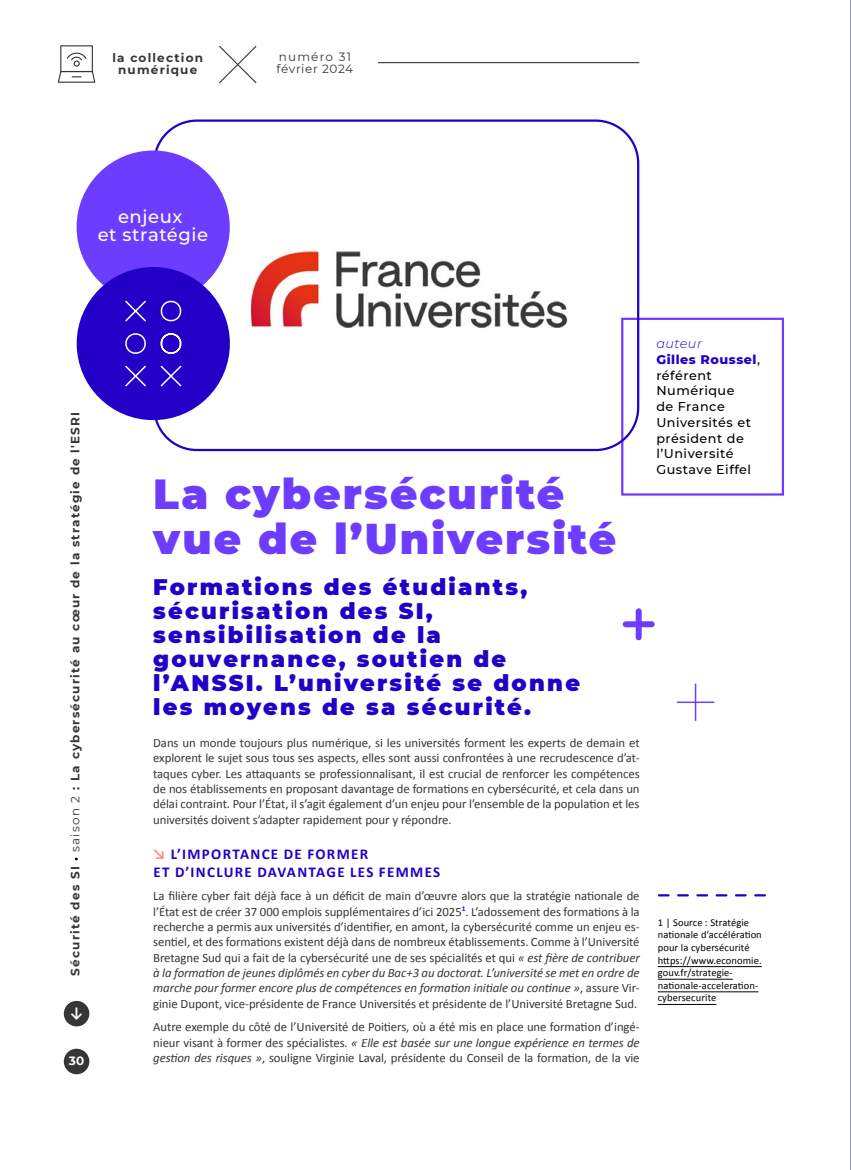
<style>
.page{position:relative;width:851px;height:1170px;background:#fff}
.page>*{position:absolute;margin:0;border:0;box-sizing:border-box;transform-origin:0 0}
.t1{font:900 42px/45px "Montserrat";letter-spacing:.05em;color:#6d3dff}
.t2{font:900 22.5px/24px "Montserrat";letter-spacing:.1em;color:#2200c8}
.t3{font:500 18px/18px "Montserrat";letter-spacing:.03em;color:#fff;text-align:center}
.t4{font:700 15px/18px "Calibri";letter-spacing:.09em;color:#2200c8}
.t5{font:700 15px "Calibri";color:#fff}
.t6{font:12.75px/15.3px "Calibri";letter-spacing:-.005em;color:#373636;text-align:justify}
.t7{font:500 12.75px/15.8px "Montserrat";letter-spacing:.04em;color:#000}
.t8{font:700 12px/12px "Montserrat";letter-spacing:.1em;color:#373636;text-align:center}
.t9{font:12px/12px "Montserrat";letter-spacing:.05em;color:#373636}
.t10{font:700 12px "Montserrat";color:#fff}
.t11{font:10.5px/12.6px "Calibri";letter-spacing:.01em;color:#000}
.s1{font-weight:400;color:#000}
.s2{font-weight:400}
.s3{color:#f39582}
.s4{font-style:italic}
.s5{font-weight:300;font-style:italic;color:#2200c8}
.s6{font-weight:800;color:#2200c8}
</style>
<div class="page">
<hr style="left:378px;top:62px;width:261px;height:1px;background:#373636">
<div style="left:64px;top:1000px;width:25px;height:26px;background:#373636;border-radius:50%"></div>
<svg style="left:58px;top:45px;width:38px;height:38px"></svg>
<svg style="left:219px;top:45px;width:38px;height:39px"></svg>
<div style="left:64px;top:1048px;width:25px;height:26px;background:#373636;border-radius:50%"></div>
<hr style="left:850px;top:0;width:1px;height:1169px;background:#6c79b9">
<div style="left:635px;top:611px;width:6px;height:26px;background:#6d3dff"></div>
<div style="left:625px;top:621px;width:26px;height:6px;background:#6d3dff"></div>
<hr style="left:694px;top:684px;width:2px;height:36px;background:#6d3dff">
<hr style="left:677px;top:701px;width:36px;height:2px;background:#6d3dff">
<div style="left:621px;top:318px;width:162px;height:177px;border:2px solid #6d3dff"></div>
<div style="left:153px;top:119px;width:486px;height:332px;border:2px solid #2200c8;border-radius:43px"></div>
<div style="left:77px;top:150px;width:153px;height:153px;background:#6d3dff;border-radius:50%"></div>
<div style="left:77px;top:267px;width:153px;height:153px;background:#2200c8;border-radius:50%"></div>
<svg style="left:125px;top:300px;width:57px;height:87px"></svg>
<img style="left:250px;top:250px;width:318px;height:78px">
<hr style="left:657px;top:966px;width:104px;height:1px;background:#000">
<hr style="left:657px;top:978px;width:75px;height:1px;background:#000">
<hr style="left:657px;top:991px;width:101px;height:1px;background:#000">
<hr style="left:657px;top:1003px;width:59px;height:1px;background:#000">
<svg style="left:658px;top:894px;width:106px;height:2px"></svg>
<p class="t8" style="left:112px;top:51px;width:92px">la collection numérique</p>
<p class="t9" style="left:276px;top:51px;width:78px">numéro 31 février 2024</p>
<h3 class="t3" style="left:98px;top:207px;width:112px">enjeux<br>et stratégie</h3>
<p class="t8" style="left:69px;top:975px;width:565px;rotate:-90deg">Sécurité des SI <span class="s1">·</span> <span class="s2">saison 2</span> : La cybersécurité au cœur de la stratégie de l'ESRI</p>
<p class="t5" style="left:70px;top:1002px;width:15px">↓</p>
<p class="t10" style="left:69px;top:1052px;width:17px">30</p>
<h1 class="t1" style="left:153px;top:468px;width:464px">La cybersécurité vue de l’Université</h1>
<h2 class="t2" style="left:153px;top:573px;width:428px">Formations des étudiants, sécurisation des SI, sensibilisation de la gouvernance, soutien de l’ANSSI. L’université se donne les moyens de sa sécurité.</h2>
<p class="t6" style="left:153px;top:734px;width:488px">Dans un monde toujours plus numérique, si les universités forment les experts de demain et explorent le sujet sous tous ses aspects, elles sont aussi confrontées à une recrudescence d’at&shy;taques cyber. Les attaquants se professionnalisant, il est crucial de renforcer les compétences de nos établissements en proposant davantage de formations en cybersécurité, et cela dans un délai contraint. Pour l’État, il s’agit également d’un enjeu pour l’ensemble de la population et les universités doivent s’adapter rapidement pour y répondre.</p>
<p class="t4" style="left:153px;top:844px;width:288px"><span class="s3">↘</span> L’IMPORTANCE DE FORMER<br>ET D’INCLURE DAVANTAGE LES FEMMES</p>
<p class="t6" style="left:153px;top:888px;width:488px">La filière cyber fait déjà face à un déficit de main d’œuvre alors que la stratégie nationale de l’État est de créer 37 000 emplois supplémentaires d’ici 2025<sup>1</sup>. L’adossement des formations à la recherche a permis aux universités d’identifier, en amont, la cybersécurité comme un enjeu es&shy;sentiel, et des formations existent déjà dans de nombreux établissements. Comme à l’Université Bretagne Sud qui a fait de la cybersécurité une de ses spécialités et qui <span class="s4">« est fière de contribuer à la formation de jeunes diplômés en cyber du Bac+3 au doctorat. L’université se met en ordre de marche pour former encore plus de compétences en formation initiale ou continue »</span>, assure Vir&shy;ginie Dupont, vice-présidente de France Universités et présidente de l’Université Bretagne Sud.</p>
<p class="t6" style="left:153px;top:1018px;width:488px">Autre exemple du côté de l’Université de Poitiers, où a été mis en place une formation d’ingé&shy;nieur visant à former des spécialistes. <span class="s4">« Elle est basée sur une longue expérience en termes de gestion des risques »</span>, souligne Virginie Laval, présidente du Conseil de la formation, de la vie</p>
<p class="t7" style="left:656px;top:335px;width:105px"><span class="s5">auteur<br></span><span class="s6">Gilles Roussel</span>, référent<br>Numérique<br>de France<br>Universités et président de l’Université<br>Gustave Eiffel</p>
<p class="t11" style="left:657px;top:915px;width:105px">1 | Source : Stratégie nationale d’accélération pour la cybersécurité https://www.economie. gouv.fr/strategie&shy;nationale-acceleration&shy;cybersecurite</p>
</div>
